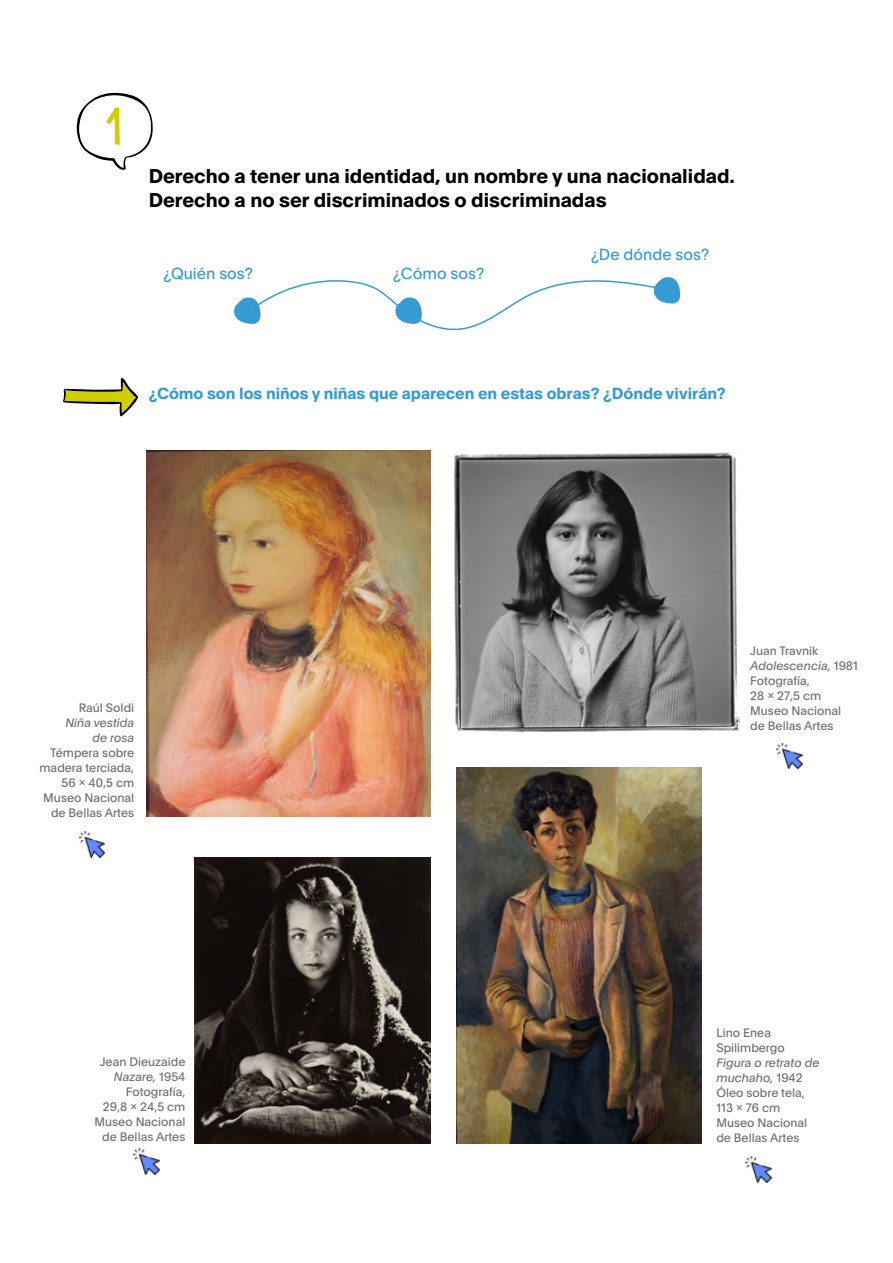
<style>
.page{position:relative;width:893px;height:1263px;background:#fff}
.page>*{position:absolute;margin:0;border:0;box-sizing:border-box;transform-origin:0 0}
.t1{font:50.4px "Something Looks Natural";color:#d0ce00}
.t2{font:700 19.5px/24px "Plain";color:#000}
.t3{font:700 15.75px "Plain";color:#369bd3}
.t4{font:15.75px "Plain";color:#369bd3}
.t5{font:12px/15px "Plain";color:#706f6f}
.t6{font:italic 12px/15px "Plain";color:#706f6f;text-align:right}
.s1{font-style:italic}
</style>
<div class="page">
<img style="left:79px;top:831px;width:26px;height:26px">
<img style="left:134px;top:1149px;width:26px;height:26px">
<img style="left:746px;top:1157px;width:25px;height:26px">
<img style="left:777px;top:743px;width:26px;height:26px">
<svg style="left:76px;top:92px;width:77px;height:78px"></svg>
<svg style="left:234px;top:277px;width:446px;height:54px"></svg>
<img style="left:195px;top:857px;width:235px;height:286px">
<img style="left:147px;top:450px;width:283px;height:367px">
<img style="left:456px;top:767px;width:246px;height:376px">
<img style="left:453px;top:452px;width:287px;height:281px">
<svg style="left:63px;top:378px;width:75px;height:38px"></svg>
<h1 class="t1" style="left:106px;top:96px;width:19px">1</h1>
<h2 class="t2" style="left:149px;top:163px;width:588px">Derecho a tener una identidad, un nombre y una nacionalidad.<br>Derecho a no ser discriminados o discriminadas</h2>
<h3 class="t4" style="left:163px;top:262px;width:91px">¿Quién sos?</h3>
<h3 class="t4" style="left:393px;top:262px;width:92px">¿Cómo sos?</h3>
<h3 class="t4" style="left:591px;top:243px;width:120px">¿De dónde sos?</h3>
<h3 class="t3" style="left:149px;top:382px;width:579px">¿Cómo son los niños y niñas que aparecen en estas obras? ¿Dónde vivirán?</h3>
<p class="t5" style="left:79px;top:699px;width:57px">Raúl Soldi</p>
<p class="t6" style="left:65px;top:714px;width:70px">Niña vestida de rosa</p>
<p class="t5" style="left:40px;top:744px;width:96px;text-align:right">Témpera sobre madera terciada,<br>56 × 40,5 cm<br>Museo Nacional de Bellas Artes</p>
<p class="t5" style="left:750px;top:643px;width:109px">Juan Travnik<br><span class="s1">Adolescencia,</span> 1981<br>Fotografía,<br>28 × 27,5 cm<br>Museo Nacional de Bellas Artes</p>
<p class="t5" style="left:95px;top:1053px;width:92px;text-align:right">Jean Dieuzaide<br><span class="s1">Nazare,</span> 1954<br>Fotografía,<br>29,8 × 24,5 cm<br>Museo Nacional de Bellas Artes</p>
<p class="t5" style="left:716px;top:1025px;width:70px">Lino Enea<br>Spilimbergo</p>
<p class="t5" style="left:716px;top:1055px;width:105px"><span class="s1">Figura o retrato de muchaho,</span> 1942<br>Óleo sobre tela,<br>113 × 76 cm<br>Museo Nacional de Bellas Artes</p>
</div>
